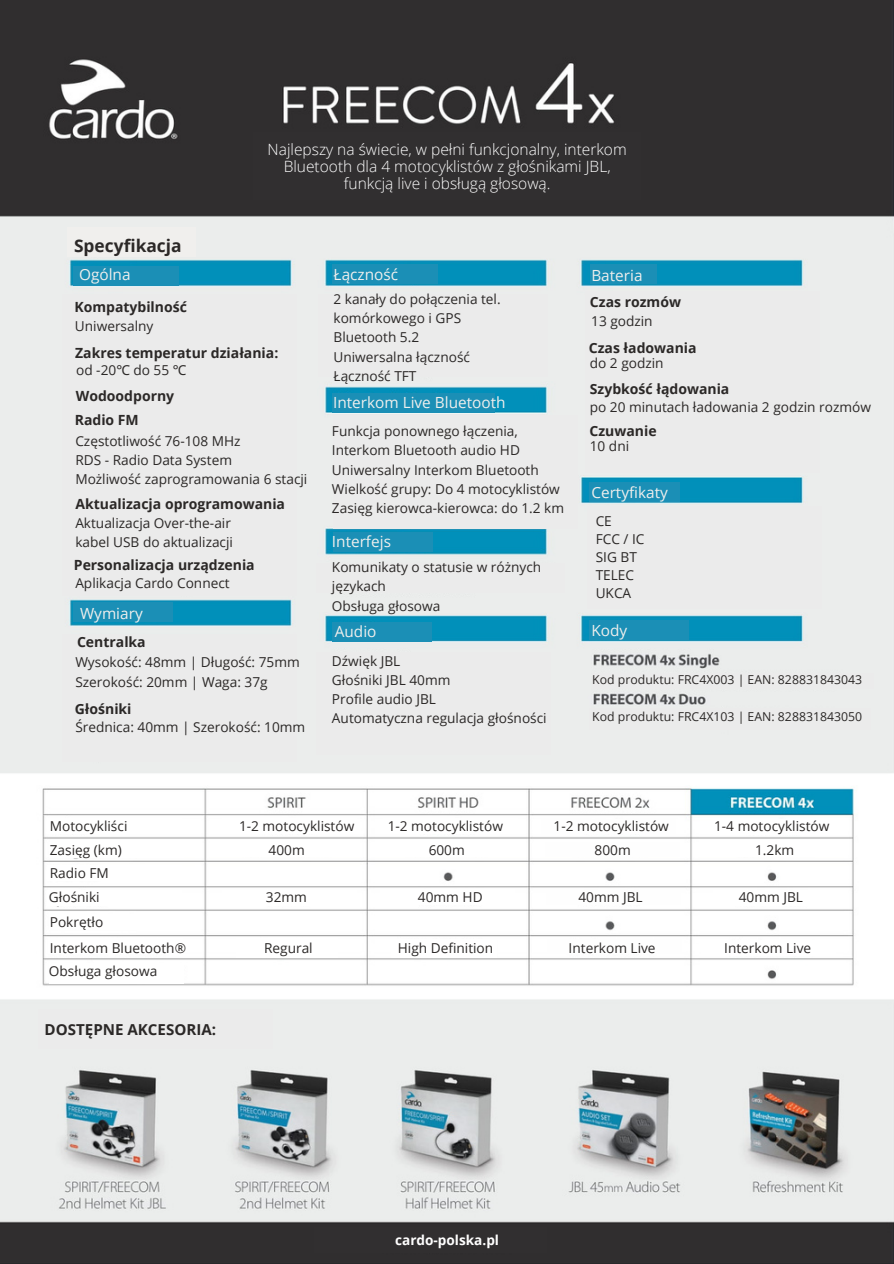
<style>
.page{position:relative;width:894px;height:1264px;background:#fff}
.page>*{position:absolute;margin:0;border:0;box-sizing:border-box;transform-origin:0 0}
.t1{font:700 17.4px "Open Sans";color:#2b2827}
.t2{font:300 15.45px/17px "Open Sans";color:#fff;text-align:center}
.t3{font:15.3px "Open Sans";color:#f0efed}
.t4{font:700 15.15px "Open Sans";color:#2b2827}
.t5{font:700 13.95px "Open Sans";color:#2b2827}
.t6{font:13.65px/19.2px "Open Sans";color:#2b2827}
.t7{font:700 13.65px "Open Sans";color:#fff}
.t8{font:12.3px "Open Sans";color:#2b2827}
.s1{font-family:"Noto Sans"}
</style>
<div class="page">
<img style="left:0;top:0;width:893px;height:1263px">
<div style="left:253px;top:132px;width:387px;height:67px;background:#312f30"></div>
<div style="left:67px;top:227px;width:128px;height:30px;background:#f0efed"></div>
<div style="left:73px;top:266px;width:106px;height:19px;background:#1b8fb6"></div>
<div style="left:332px;top:265px;width:106px;height:19px;background:#1b8fb6"></div>
<div style="left:332px;top:393px;width:162px;height:19px;background:#1b8fb6"></div>
<div style="left:589px;top:265px;width:67px;height:19px;background:#1b8fb6"></div>
<div style="left:589px;top:482px;width:90px;height:19px;background:#1b8fb6"></div>
<div style="left:333px;top:532px;width:99px;height:19px;background:#1b8fb6"></div>
<div style="left:73px;top:602px;width:99px;height:19px;background:#1b8fb6"></div>
<div style="left:332px;top:622px;width:99px;height:19px;background:#1b8fb6"></div>
<div style="left:589px;top:620px;width:99px;height:20px;background:#1b8fb6"></div>
<div style="left:62px;top:294px;width:234px;height:301px;background:#ebebeb"></div>
<div style="left:318px;top:294px;width:230px;height:83px;background:#ebebeb"></div>
<div style="left:333px;top:415px;width:245px;height:114px;background:#ebebeb"></div>
<div style="left:316px;top:563px;width:249px;height:30px;background:#ebebeb"></div>
<div style="left:62px;top:634px;width:234px;height:127px;background:#ebebeb"></div>
<div style="left:316px;top:652px;width:234px;height:103px;background:#ebebeb"></div>
<div style="left:585px;top:291px;width:234px;height:181px;background:#ebebeb"></div>
<div style="left:592px;top:673px;width:281px;height:15px;background:#ebebeb"></div>
<div style="left:589px;top:708px;width:281px;height:21px;background:#ebebeb"></div>
<div style="left:587px;top:506px;width:234px;height:103px;background:#ebebeb"></div>
<div style="left:38px;top:1009px;width:234px;height:40px;background:#ebebeb"></div>
<div style="left:48px;top:818px;width:134px;height:16px;background:#fff"></div>
<div style="left:49px;top:842px;width:134px;height:16px;background:#fff"></div>
<div style="left:48px;top:864px;width:134px;height:16px;background:#fff"></div>
<div style="left:48px;top:890px;width:134px;height:16px;background:#fff"></div>
<div style="left:49px;top:913px;width:134px;height:16px;background:#fff"></div>
<div style="left:49px;top:938px;width:134px;height:16px;background:#fff"></div>
<div style="left:49px;top:963px;width:134px;height:20px;background:#fff"></div>
<div style="left:222px;top:818px;width:134px;height:16px;background:#fff"></div>
<div style="left:220px;top:841px;width:134px;height:15px;background:#fff"></div>
<div style="left:222px;top:890px;width:134px;height:16px;background:#fff"></div>
<div style="left:237px;top:938px;width:101px;height:19px;background:#fff"></div>
<div style="left:390px;top:939px;width:106px;height:18px;background:#fff"></div>
<div style="left:547px;top:939px;width:134px;height:15px;background:#fefefe"></div>
<div style="left:701px;top:939px;width:134px;height:16px;background:#fff"></div>
<div style="left:383px;top:818px;width:134px;height:16px;background:#fff"></div>
<div style="left:541px;top:819px;width:134px;height:15px;background:#fefefe"></div>
<div style="left:713px;top:819px;width:134px;height:15px;background:#fff"></div>
<div style="left:376px;top:841px;width:134px;height:15px;background:#fff"></div>
<div style="left:545px;top:842px;width:134px;height:15px;background:#fefefe"></div>
<div style="left:701px;top:841px;width:134px;height:15px;background:#fff"></div>
<div style="left:380px;top:889px;width:134px;height:15px;background:#fff"></div>
<div style="left:546px;top:890px;width:134px;height:15px;background:#fefefe"></div>
<div style="left:713px;top:889px;width:134px;height:16px;background:#fff"></div>
<div style="left:314px;top:1227px;width:232px;height:26px;background:#312f30"></div>
<p class="t2" style="left:267px;top:140px;width:360px">Najlepszy na świecie, w pełni funkcjonalny, interkom<br>Bluetooth dla 4 motocyklistów z głośnikami JBL,</p>
<p class="t2" style="left:344px;top:174px;width:208px">funkcją live i obsługą głosową.</p>
<p class="t1" style="left:74px;top:234px;width:109px">Specyfikacja</p>
<p class="t3" style="left:79px;top:264px;width:53px">Ogólna</p>
<p class="t3" style="left:333px;top:264px;width:66px">Łączność</p>
<p class="t5" style="left:74px;top:297px;width:114px">Kompatybilność</p>
<p class="t5" style="left:75px;top:343px;width:205px">Zakres temperatur działania:</p>
<p class="t5" style="left:76px;top:386px;width:100px">Wodoodporny</p>
<p class="t5" style="left:75px;top:410px;width:65px">Radio FM</p>
<p class="t6" style="left:75px;top:316px;width:80px">Uniwersalny</p>
<p class="t6" style="left:76px;top:360px;width:112px">od -20<span class="s1">℃</span> do 55 <span class="s1">℃</span></p>
<p class="t6" style="left:75px;top:431px;width:167px">Częstotliwość 76-108 MHz</p>
<p class="t6" style="left:75px;top:450px;width:158px">RDS - Radio Data System</p>
<p class="t6" style="left:75px;top:469px;width:233px">Możliwość zaprogramowania 6 stacji</p>
<p class="t6" style="left:75px;top:512px;width:157px">Aktualizacja Over-the-air</p>
<p class="t6" style="left:75px;top:532px;width:159px">kabel USB do aktualizacji</p>
<p class="t6" style="left:75px;top:573px;width:156px">Aplikacja Cardo Connect</p>
<p class="t5" style="left:75px;top:494px;width:211px">Aktualizacja oprogramowania</p>
<p class="t5" style="left:74px;top:555px;width:182px">Personalizacja urządzenia</p>
<p class="t3" style="left:80px;top:602px;width:64px">Wymiary</p>
<p class="t5" style="left:77px;top:632px;width:70px">Centralka</p>
<p class="t6" style="left:75px;top:652px;width:226px">Wysokość: 48mm | Długość: 75mm</p>
<p class="t6" style="left:75px;top:671px;width:194px">Szerokość: 20mm | Waga: 37g</p>
<p class="t5" style="left:75px;top:698px;width:58px">Głośniki</p>
<p class="t6" style="left:75px;top:716px;width:231px">Średnica: 40mm | Szerokość: 10mm</p>
<p class="t6" style="left:333px;top:289px;width:169px">2 kanały do połączenia tel. komórkowego i GPS</p>
<p class="t6" style="left:333px;top:327px;width:87px">Bluetooth 5.2</p>
<p class="t6" style="left:333px;top:346px;width:138px">Uniwersalna łączność</p>
<p class="t6" style="left:333px;top:366px;width:84px">Łączność TFT</p>
<p class="t3" style="left:333px;top:391px;width:174px">Interkom Live Bluetooth</p>
<p class="t6" style="left:332px;top:421px;width:189px">Funkcja ponownego łączenia,<br>Interkom Bluetooth audio HD</p>
<p class="t6" style="left:332px;top:459px;width:208px">Uniwersalny Interkom Bluetooth</p>
<p class="t6" style="left:332px;top:479px;width:229px">Wielkość grupy: Do 4 motocyklistów</p>
<p class="t6" style="left:332px;top:498px;width:234px">Zasięg kierowca-kierowca: do 1.2 km</p>
<p class="t3" style="left:332px;top:530px;width:60px">Interfejs</p>
<p class="t6" style="left:332px;top:557px;width:211px">Komunikaty o statusie w różnych językach</p>
<p class="t6" style="left:332px;top:595px;width:110px">Obsługa głosowa</p>
<p class="t3" style="left:335px;top:621px;width:43px">Audio</p>
<p class="t6" style="left:332px;top:651px;width:70px">Dźwięk JBL</p>
<p class="t6" style="left:332px;top:670px;width:120px">Głośniki JBL 40mm</p>
<p class="t6" style="left:332px;top:689px;width:105px">Profile audio JBL</p>
<p class="t6" style="left:332px;top:708px;width:216px">Automatyczna regulacja głośności</p>
<p class="t3" style="left:591px;top:264px;width:53px">Bateria</p>
<p class="t5" style="left:589px;top:292px;width:93px">Czas rozmów</p>
<p class="t6" style="left:591px;top:311px;width:63px">13 godzin</p>
<p class="t5" style="left:588px;top:338px;width:109px">Czas ładowania</p>
<p class="t6" style="left:589px;top:353px;width:75px">do 2 godzin</p>
<p class="t5" style="left:589px;top:379px;width:141px">Szybkość łądowania</p>
<p class="t6" style="left:589px;top:396px;width:282px">po 20 minutach ładowania 2 godzin rozmów</p>
<p class="t5" style="left:589px;top:421px;width:69px">Czuwanie</p>
<p class="t6" style="left:589px;top:436px;width:41px">10 dni</p>
<p class="t3" style="left:591px;top:481px;width:78px">Certyfikaty</p>
<p class="t6" style="left:595px;top:511px;width:18px">CE</p>
<p class="t6" style="left:595px;top:529px;width:50px">FCC / IC</p>
<p class="t6" style="left:595px;top:547px;width:43px">SIG BT</p>
<p class="t6" style="left:595px;top:565px;width:40px">TELEC</p>
<p class="t6" style="left:595px;top:583px;width:37px">UKCA</p>
<p class="t3" style="left:591px;top:619px;width:37px">Kody</p>
<p class="t8" style="left:592px;top:670px;width:271px">Kod produktu: FRC4X003 | EAN: 828831843043</p>
<p class="t8" style="left:592px;top:708px;width:271px">Kod produktu: FRC4X103 | EAN: 828831843050</p>
<p class="t6" style="left:50px;top:816px;width:79px">Motocykliści</p>
<p class="t6" style="left:50px;top:840px;width:73px">Zasięg (km)</p>
<p class="t6" style="left:50px;top:863px;width:61px">Radio FM</p>
<p class="t6" style="left:49px;top:887px;width:52px">Głośniki</p>
<p class="t6" style="left:50px;top:912px;width:55px">Pokrętło</p>
<p class="t6" style="left:50px;top:937px;width:138px">Interkom Bluetooth®</p>
<p class="t6" style="left:49px;top:961px;width:110px">Obsługa głosowa</p>
<p class="t4" style="left:45px;top:1018px;width:173px">DOSTĘPNE AKCESORIA:</p>
<p class="t6" style="left:239px;top:816px;width:117px">1-2 motocyklistów</p>
<p class="t6" style="left:268px;top:840px;width:38px">400m</p>
<p class="t6" style="left:266px;top:887px;width:43px">32mm</p>
<p class="t6" style="left:264px;top:937px;width:50px">Regural</p>
<p class="t6" style="left:397px;top:937px;width:97px">High Definition</p>
<p class="t6" style="left:568px;top:937px;width:88px">Interkom Live</p>
<p class="t6" style="left:724px;top:937px;width:88px">Interkom Live</p>
<p class="t6" style="left:387px;top:816px;width:117px">1-2 motocyklistów</p>
<p class="t6" style="left:553px;top:816px;width:117px">1-2 motocyklistów</p>
<p class="t6" style="left:714px;top:816px;width:117px">1-4 motocyklistów</p>
<p class="t6" style="left:428px;top:840px;width:38px">600m</p>
<p class="t6" style="left:594px;top:840px;width:38px">800m</p>
<p class="t6" style="left:755px;top:840px;width:41px">1.2km</p>
<p class="t6" style="left:418px;top:887px;width:66px">40mm HD</p>
<p class="t6" style="left:578px;top:887px;width:66px">40mm JBL</p>
<p class="t6" style="left:738px;top:887px;width:66px">40mm JBL</p>
<p class="t7" style="left:395px;top:1230px;width:105px">cardo-polska.pl</p>
</div>
